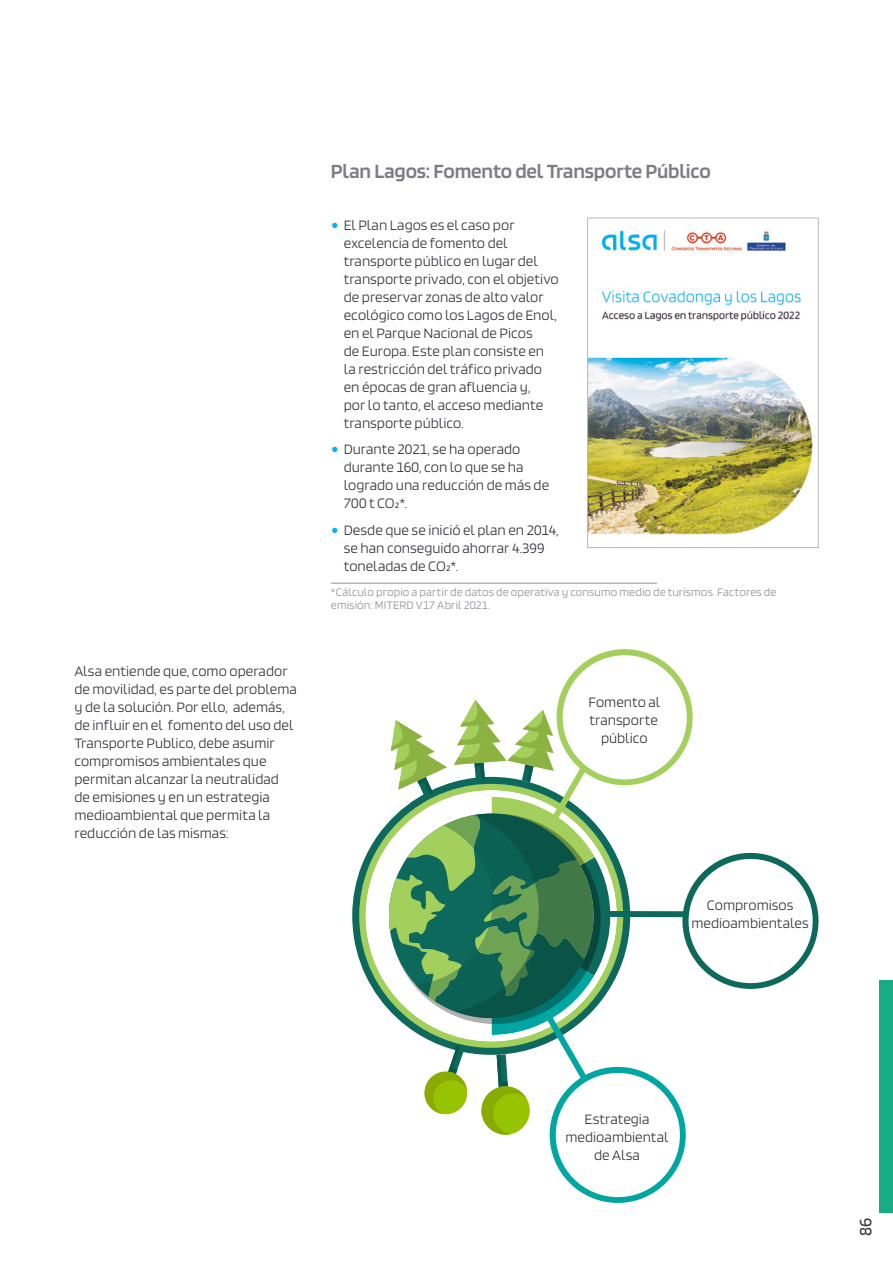
<style>
.page{position:relative;width:893px;height:1263px;background:#fff}
.page>*{position:absolute;margin:0;border:0;box-sizing:border-box;transform-origin:0 0}
.t1{font:600 21px "Alsa";letter-spacing:-.005em;color:#7b7d83}
.t2{font:18px "Alsa";color:#323439}
.t3{font:300 15px/18px "Alsa";color:#323439}
.t4{font:300 12px/12.8px "Alsa";letter-spacing:.01em;color:#909197}
</style>
<div class="page">
<div style="left:880px;top:980px;width:13px;height:233px;background:#17ad84"></div>
<svg style="left:352px;top:855px;width:14px;height:121px"></svg>
<svg style="left:366px;top:822px;width:23px;height:188px"></svg>
<div style="left:557px;top:649px;width:136px;height:136px;background:#a3cf5c;border-radius:50%"></div>
<div style="left:563px;top:655px;width:124px;height:124px;background:#fff;border-radius:50%"></div>
<svg style="left:389px;top:699px;width:430px;height:437px"></svg>
<div style="left:550px;top:1067px;width:136px;height:136px;background:#00a6a1;border-radius:50%"></div>
<div style="left:556px;top:1073px;width:124px;height:124px;background:#fff;border-radius:50%"></div>
<hr style="left:331px;top:583px;width:326px;height:1px;background:#909197">
<img style="left:589px;top:230px;width:224px;height:305px">
<div style="left:587px;top:218px;width:231px;height:330px;border:1px solid #bababf"></div>
<p class="t3" style="left:74px;top:662px;width:224px">Alsa entiende que, como operador de movilidad, es parte del problema y de la solución. Por ello, además, de influir en el fomento del uso del<br>Transporte Publico, debe asumir compromisos ambientales que permitan alcanzar la neutralidad de emisiones y en un estrategia medioambiental que permita la reducción de las mismas:</p>
<h1 class="t1" style="left:331px;top:160px;width:381px">Plan Lagos: Fomento del Transporte Público</h1>
<p class="t3" style="left:344px;top:216px;width:217px">El Plan Lagos es el caso por excelencia de fomento del transporte público en lugar del transporte privado, con el objetivo de preservar zonas de alto valor ecológico como los Lagos de Enol, en el Parque Nacional de Picos<br>de Europa. Este plan consiste en la restricción del tráfico privado en épocas de gran afluencia y,<br>por lo tanto, el acceso mediante transporte público.</p>
<p class="t3" style="left:344px;top:440px;width:207px">Durante 2021, se ha operado durante 160, con lo que se ha logrado una reducción de más de<br>700 t CO2*.</p>
<p class="t3" style="left:344px;top:521px;width:216px">Desde que se inició el plan en 2014, se han conseguido ahorrar 4.399 toneladas de CO2*.</p>
<p class="t4" style="left:331px;top:586px;width:447px">*Cálculo propio a partir de datos de operativa y consumo medio de turismos. Factores de emisión: MITERD V17 Abril 2021.</p>
<p class="t3" style="left:589px;top:693px;width:73px;text-align:center">Fomento al transporte público</p>
<p class="t3" style="left:691px;top:897px;width:119px;text-align:center">Compromisos medioambientales</p>
<p class="t3" style="left:565px;top:1111px;width:105px;text-align:center">Estrategia medioambiental de Alsa</p>
<p class="t2" style="left:856px;top:1236px;width:19px;rotate:-90deg">86</p>
</div>
